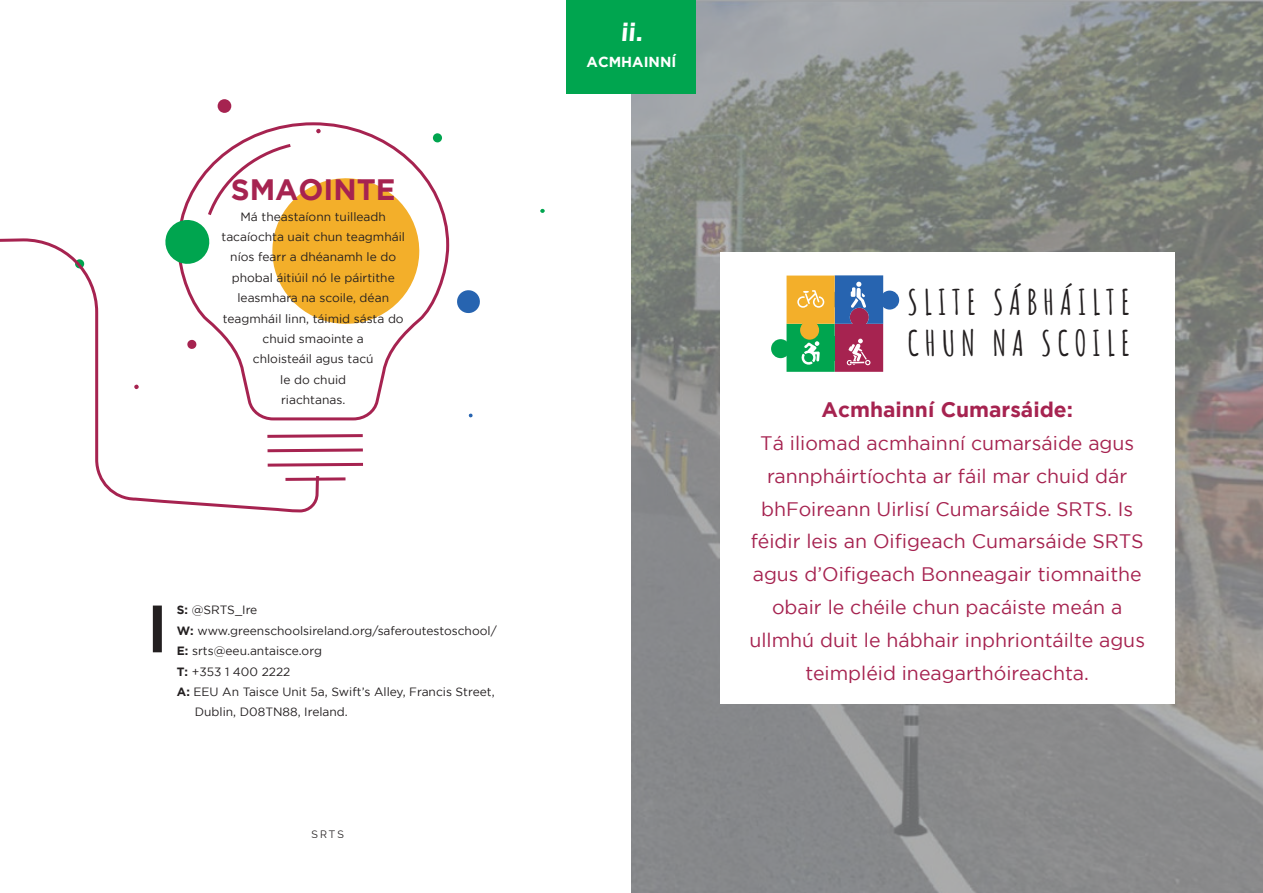
<style>
.page{position:relative;width:1263px;height:893px;background:#fff}
.page>*{position:absolute;margin:0;border:0;box-sizing:border-box;transform-origin:0 0}
.t1{font:700 34.5px/41.4px "Amatic SC";letter-spacing:.16em;color:#231f20}
.t2{font:700 29.4px "Gotham";color:#a62350}
.t3{font:700 25.05px "Gotham";color:#fff}
.t4{font:700 21px "Gotham";color:#a62350}
.t5{font:19.5px/32.8px "Gotham";color:#a62350;text-align:center}
.t6{font:700 14.4px "Gotham";color:#fff}
.t7{font:12px/20.4px "Gotham";color:#231f20;text-align:center}
.t8{font:10.5px "Raleway";color:#231f20}
.s1{font-weight:700}
</style>
<div class="page">
<img style="left:631px;top:0;width:632px;height:893px">
<div style="left:720px;top:252px;width:454px;height:451px;background:#fff"></div>
<svg style="left:181px;top:122px;width:269px;height:359px"></svg>
<svg style="left:316px;top:129px;width:5px;height:5px"></svg>
<svg style="left:457px;top:290px;width:23px;height:23px"></svg>
<svg style="left:468px;top:413px;width:5px;height:5px"></svg>
<svg style="left:540px;top:209px;width:5px;height:4px"></svg>
<div style="left:433px;top:133px;width:9px;height:10px;background:#00a54f;border-radius:50%"></div>
<div style="left:217px;top:99px;width:14px;height:14px;background:#a62350;border-radius:50%"></div>
<svg style="left:166px;top:217px;width:46px;height:20px"></svg>
<svg style="left:0;top:237px;width:321px;height:276px"></svg>
<div style="left:566px;top:0;width:130px;height:93px;background:#00a54f"></div>
<div style="left:880px;top:291px;width:19px;height:19px;background:#2764b0;border-radius:50%"></div>
<div style="left:771px;top:339px;width:19px;height:19px;background:#00a54f;border-radius:50%"></div>
<svg style="left:786px;top:275px;width:97px;height:97px;background:#868168"></svg>
<div style="left:153px;top:605px;width:9px;height:47px;background:#231f20"></div>
<h2 class="t2" style="left:231px;top:177px;width:166px">SMAOINTE</h2>
<p class="t7" style="left:221px;top:207px;width:185px">Má theastaíonn tuilleadh tacaíochta uait chun teagmháil níos fearr a dhéanamh le do phobal áitiúil nó le páirtithe leasmhara na scoile, déan teagmháil linn, táimid sásta do chuid smaointe a<br>chloisteáil agus tacú<br>le do chuid<br>riachtanas.</p>
<p class="t7" style="left:177px;top:600px;width:82px"><span class="s1">S:</span> @SRTS_Ire</p>
<p class="t7" style="left:177px;top:621px;width:321px"><span class="s1">W:</span> www.greenschoolsireland.org/saferoutestoschool/</p>
<p class="t7" style="left:177px;top:641px;width:147px"><span class="s1">E:</span> srts@eeu.antaisce.org</p>
<p class="t7" style="left:177px;top:661px;width:115px"><span class="s1">T:</span> +353 1 400 2222</p>
<p class="t7" style="left:177px;top:682px;width:319px"><span class="s1">A:</span> EEU An Taisce Unit 5a, Swift’s Alley, Francis Street,</p>
<p class="t7" style="left:195px;top:702px;width:155px">Dublin, D08TN88, Ireland.</p>
<p class="t8" style="left:311px;top:828px;width:34px">SRTS</p>
<h3 class="t3" style="left:620px;top:21px;width:26px">ii.</h3>
<p class="t6" style="left:587px;top:56px;width:91px">ACMHAINNÍ</p>
<h1 class="t1" style="left:908px;top:282px;width:224px">SLITE SÁBHÁILTE<br>CHUN NA SCOILE</h1>
<h3 class="t4" style="left:821px;top:401px;width:253px">Acmhainní Cumarsáide:</h3>
<p class="t5" style="left:749px;top:427px;width:397px">Tá iliomad acmhainní cumarsáide agus rannpháirtíochta ar fáil mar chuid dár bhFoireann Uirlisí Cumarsáide SRTS. Is féidir leis an Oifigeach Cumarsáide SRTS agus d’Oifigeach Bonneagair tiomnaithe obair le chéile chun pacáiste meán a ullmhú duit le hábhair inphriontáilte agus teimpléid ineagarthóireachta.</p>
</div>
